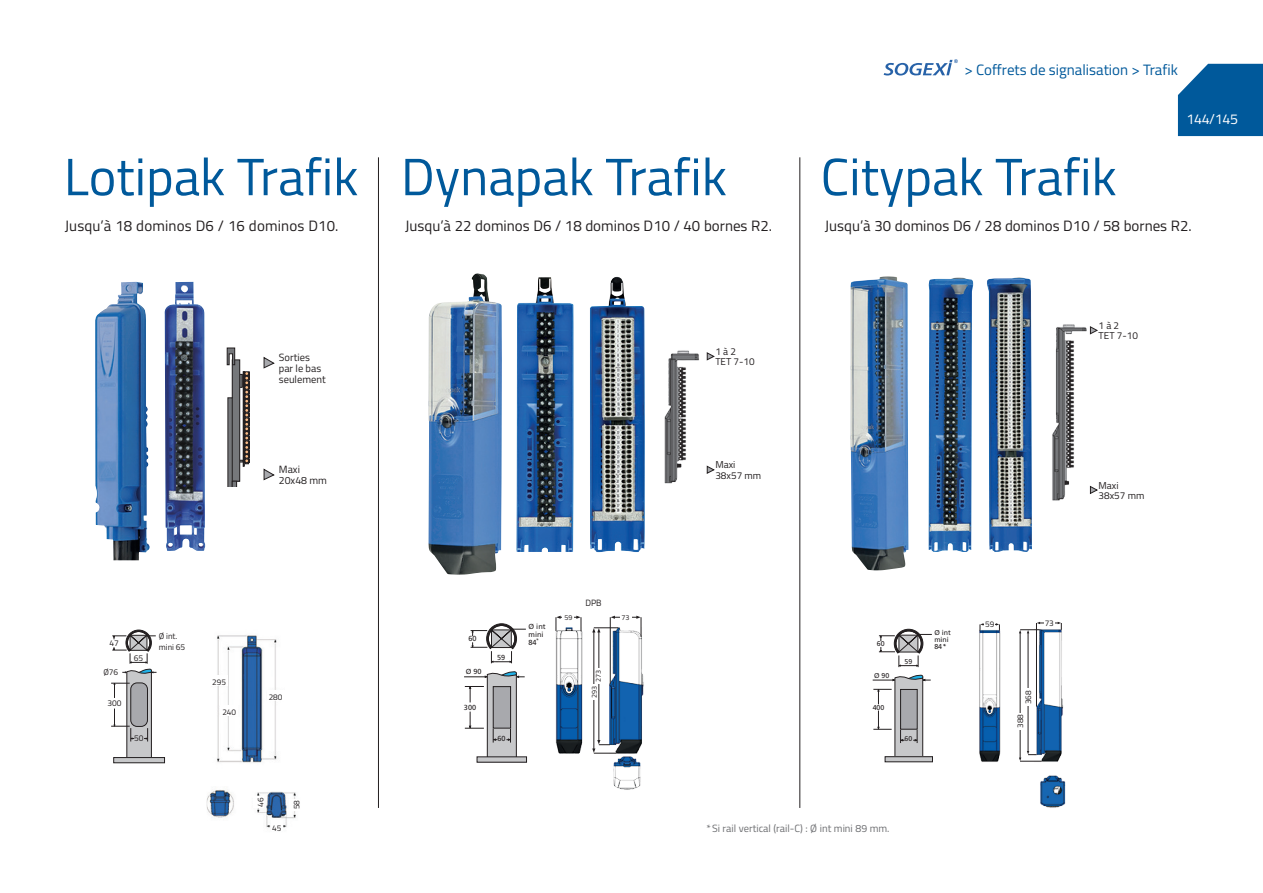
<style>
.page{position:relative;width:1263px;height:893px;background:#fff}
.page>*{position:absolute;margin:0;border:0;box-sizing:border-box;transform-origin:0 0}
.t1{font:52.5px "Titillium Web";color:#00599b}
.t2{font:15px "Titillium Web";color:#231f20}
.t3{font:15px "Titillium Web";color:#00599b}
.t4{font:14.25px "Titillium Web";letter-spacing:-.025em;color:#fff}
.t5{font:10.5px "Titillium Web";color:#6d6e71}
.t6{font:10.5px/10.8px "Titillium Web";color:#231f20}
.t7{font:10.05px/10.2px "Titillium Web";color:#231f20}
.t8{font:9.15px "Titillium Web";color:#231f20;scale:.96 1}
.t9{font:8.4px/10.6px "Titillium Web";color:#231f20}
.t10{font:8.25px "Titillium Web";color:#231f20}
.t11{font:7.35px/7.5px "Frutiger";color:#231f20}
.t12{font:7.2px "Titillium Web";color:#231f20}
.t13{font:7.05px/7.2px "Frutiger";color:#231f20}
.t14{font:6.75px "Titillium Web";color:#231f20}
.s1{font-family:"Titillium Web";font-weight:700;font-size:7.2px}
</style>
<div class="page">
<svg style="left:1178px;top:64px;width:85px;height:72px;background:#1365a2"></svg>
<svg style="left:884px;top:59px;width:74px;height:17px"></svg>
<svg style="left:111px;top:629px;width:46px;height:128px"></svg>
<div style="left:131px;top:683px;width:16px;height:43px;background:#a8a9ad;border-radius:6px"></div>
<div style="left:130px;top:682px;width:18px;height:45px;border:1px solid #231f20;border-radius:6px"></div>
<div style="left:114px;top:757px;width:51px;height:6px;background:#c7c8ca"></div>
<div style="left:113px;top:757px;width:52px;height:6px;border:1px solid #231f20"></div>
<img style="left:207px;top:635px;width:89px;height:193px">
<div style="left:267px;top:690px;width:18px;height:11px;background:#fff"></div>
<div style="left:220px;top:705px;width:18px;height:11px;background:#fff"></div>
<div style="left:271px;top:820px;width:12px;height:11px;background:#fff"></div>
<div style="left:289px;top:799px;width:11px;height:11px;background:#fff"></div>
<div style="left:253px;top:796px;width:11px;height:12px;background:#fff"></div>
<div style="left:210px;top:675px;width:18px;height:10px;background:#fff"></div>
<img style="left:165px;top:282px;width:40px;height:269px">
<svg style="left:263px;top:468px;width:12px;height:12px"></svg>
<svg style="left:263px;top:357px;width:12px;height:12px"></svg>
<div style="left:232px;top:360px;width:8px;height:121px;background:#76787b"></div>
<div style="left:232px;top:360px;width:8px;height:121px;border:1px solid #231f20"></div>
<svg style="left:228px;top:371px;width:21px;height:115px"></svg>
<svg style="left:227px;top:347px;width:8px;height:18px"></svg>
<img style="left:95px;top:282px;width:55px;height:278px">
<img style="left:516px;top:277px;width:58px;height:275px">
<img style="left:987px;top:277px;width:45px;height:275px">
<svg style="left:1090px;top:486px;width:8px;height:8px"></svg>
<svg style="left:1090px;top:326px;width:8px;height:8px"></svg>
<svg style="left:707px;top:352px;width:8px;height:8px"></svg>
<svg style="left:707px;top:466px;width:8px;height:8px"></svg>
<img style="left:428px;top:273px;width:74px;height:302px">
<img style="left:850px;top:276px;width:58px;height:294px">
<img style="left:590px;top:277px;width:55px;height:275px">
<img style="left:929px;top:277px;width:44px;height:275px">
<svg style="left:879px;top:629px;width:53px;height:38px"></svg>
<svg style="left:873px;top:675px;width:58px;height:83px"></svg>
<div style="left:885px;top:757px;width:47px;height:5px;background:#c7c8ca"></div>
<div style="left:885px;top:756px;width:48px;height:6px;border:1px solid #231f20"></div>
<svg style="left:980px;top:623px;width:20px;height:7px"></svg>
<img style="left:979px;top:630px;width:22px;height:132px">
<img style="left:1036px;top:633px;width:27px;height:129px">
<hr style="left:1028px;top:633px;width:1px;height:119px;background:#231f20">
<hr style="left:1020px;top:633px;width:1px;height:125px;background:#231f20">
<hr style="left:1036px;top:623px;width:1px;height:84px;background:#231f20">
<svg style="left:1019px;top:622px;width:43px;height:11px"></svg>
<svg style="left:1019px;top:751px;width:23px;height:11px"></svg>
<img style="left:1040px;top:775px;width:26px;height:33px">
<div style="left:984px;top:618px;width:11px;height:9px;background:#fff"></div>
<div style="left:1044px;top:616px;width:10px;height:10px;background:#fff"></div>
<div style="left:1022px;top:688px;width:9px;height:18px;background:#fff"></div>
<div style="left:1014px;top:713px;width:9px;height:16px;background:#fff"></div>
<img style="left:609px;top:637px;width:35px;height:153px">
<img style="left:555px;top:627px;width:28px;height:127px">
<svg style="left:471px;top:623px;width:55px;height:40px"></svg>
<svg style="left:464px;top:671px;width:61px;height:87px"></svg>
<div style="left:477px;top:757px;width:49px;height:5px;background:#c7c8ca"></div>
<svg style="left:556px;top:616px;width:26px;height:15px"></svg>
<div style="left:563px;top:612px;width:11px;height:8px;background:#fff"></div>
<hr style="left:610px;top:617px;width:1px;height:67px;background:#231f20">
<hr style="left:598px;top:631px;width:1px;height:110px;background:#231f20">
<div style="left:595px;top:669px;width:8px;height:15px;background:#fff"></div>
<hr style="left:593px;top:631px;width:1px;height:118px;background:#231f20">
<svg style="left:592px;top:740px;width:25px;height:14px"></svg>
<svg style="left:592px;top:616px;width:50px;height:21px"></svg>
<div style="left:589px;top:684px;width:8px;height:15px;background:#fff"></div>
<hr style="left:378px;top:157px;width:1px;height:651px;background:#231f20">
<hr style="left:799px;top:157px;width:1px;height:651px;background:#231f20">
<img style="left:1052px;top:324px;width:35px;height:177px">
<img style="left:664px;top:350px;width:35px;height:134px">
<p class="t3" style="left:964px;top:58px;width:215px">&gt; Coffrets de signalisation &gt; Trafik</p>
<p class="t4" style="left:1186px;top:108px;width:53px">144/145</p>
<h1 class="t1" style="left:64px;top:136px;width:665px">Lotipak Trafik Dynapak Trafik</h1>
<h1 class="t1" style="left:820px;top:136px;width:298px">Citypak Trafik</h1>
<p class="t2" style="left:65px;top:214px;width:275px">Jusqu’à 18 dominos D6 / 16 dominos D10.</p>
<p class="t2" style="left:405px;top:214px;width:368px">Jusqu’à 22 dominos D6 / 18 dominos D10 / 40 bornes R2.</p>
<p class="t2" style="left:825px;top:214px;width:368px">Jusqu’à 30 dominos D6 / 28 dominos D10 / 58 bornes R2.</p>
<p class="t7" style="left:1098px;top:320px;width:41px">1 à 2<br>TET 7-10</p>
<p class="t6" style="left:279px;top:352px;width:48px">Sorties par le bas seulement</p>
<p class="t7" style="left:715px;top:346px;width:41px">1 à 2<br>TET 7-10</p>
<p class="t6" style="left:279px;top:463px;width:50px">Maxi<br>20x48 mm</p>
<p class="t7" style="left:715px;top:460px;width:47px">Maxi<br>38x57 mm</p>
<p class="t7" style="left:1098px;top:480px;width:47px">Maxi<br>38x57 mm</p>
<p class="t8" style="left:585px;top:596px;width:18px">DPB</p>
<p class="t9" style="left:109px;top:637px;width:11px">47</p>
<p class="t9" style="left:159px;top:631px;width:28px">Ø int. mini 65</p>
<p class="t11" style="left:468px;top:635px;width:10px">60</p>
<p class="t11" style="left:528px;top:623px;width:19px">Ø int mini<br>84</p>
<p class="t14" style="left:536px;top:636px;width:4px">*</p>
<p class="t12" style="left:564px;top:612px;width:10px">59</p>
<p class="t12" style="left:622px;top:612px;width:10px">73</p>
<p class="t13" style="left:877px;top:640px;width:9px">60</p>
<p class="t13" style="left:934px;top:629px;width:18px">Ø int mini<br>84<span class="s1">*</span></p>
<p class="t10" style="left:985px;top:618px;width:11px">59</p>
<p class="t10" style="left:1045px;top:616px;width:11px">73</p>
<p class="t9" style="left:134px;top:652px;width:11px">65</p>
<p class="t11" style="left:497px;top:653px;width:10px">59</p>
<p class="t13" style="left:904px;top:657px;width:9px">59</p>
<p class="t9" style="left:103px;top:666px;width:16px">Ø76</p>
<p class="t9" style="left:107px;top:697px;width:16px">300</p>
<p class="t10" style="left:212px;top:675px;width:15px">295</p>
<p class="t10" style="left:222px;top:706px;width:15px">240</p>
<p class="t10" style="left:269px;top:691px;width:15px">280</p>
<p class="t11" style="left:466px;top:668px;width:17px">Ø 90</p>
<p class="t11" style="left:464px;top:703px;width:14px">300</p>
<p class="t12" style="left:593px;top:682px;width:14px;rotate:-90deg">273</p>
<p class="t12" style="left:589px;top:698px;width:14px;rotate:-90deg">293</p>
<p class="t13" style="left:874px;top:672px;width:17px">Ø 90</p>
<p class="t13" style="left:873px;top:704px;width:13px">400</p>
<p class="t10" style="left:1022px;top:704px;width:15px;rotate:-90deg">368</p>
<p class="t10" style="left:1014px;top:728px;width:15px;rotate:-90deg">388</p>
<p class="t9" style="left:134px;top:732px;width:11px">50</p>
<p class="t11" style="left:497px;top:734px;width:10px">60</p>
<p class="t13" style="left:904px;top:735px;width:9px">60</p>
<p class="t10" style="left:254px;top:807px;width:11px;rotate:-90deg">46</p>
<p class="t10" style="left:290px;top:809px;width:11px;rotate:-90deg">58</p>
<p class="t10" style="left:272px;top:821px;width:11px">45</p>
<p class="t5" style="left:706px;top:820px;width:185px">*Si rail vertical (rail-C) : Ø int mini 89 mm.</p>
</div>
